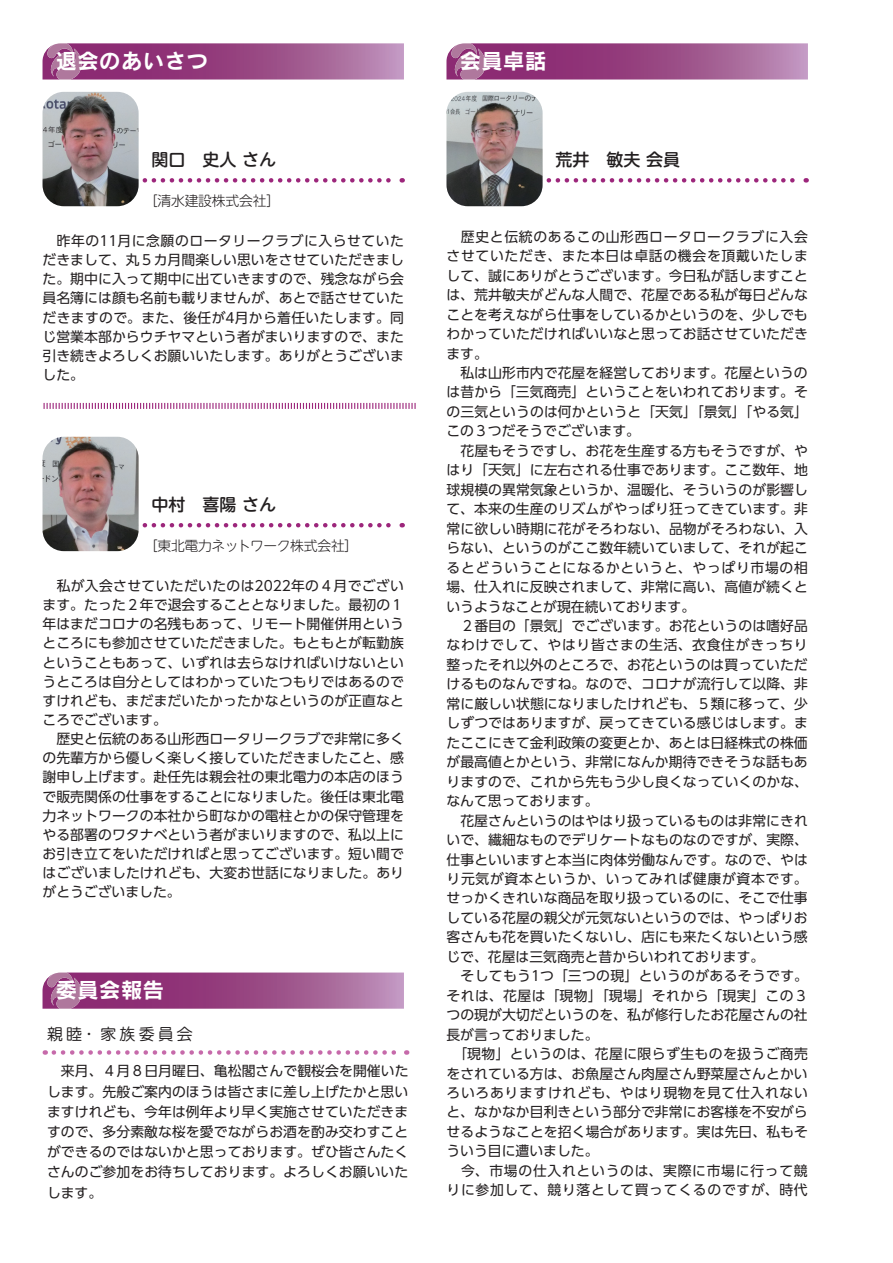
<style>
.page{position:relative;width:893px;height:1263px;background:#fff}
.page>*{position:absolute;margin:0;border:0;box-sizing:border-box;transform-origin:0 0}
.t1{font:21.3px "Rodin Pro B";letter-spacing:.025em;color:#fff}
.t2{font:500 16.95px "UD Shin M Go Pro";color:#231f20}
.t3{font:15.9px "Jun 201 Pro";letter-spacing:.2em;color:#231f20}
.t4{font:13.8px/19.5px "UD Shin Go Pro";letter-spacing:.005em;color:#231f20}
.t5{font:300 13.8px "UD Shin M Go Pro";letter-spacing:-.015em;color:#231f20}
</style>
<div class="page">
<svg style="left:446px;top:43px;width:362px;height:37px;background:#9f548d"></svg>
<svg style="left:546px;top:178px;width:261px;height:5px"></svg>
<img style="left:446px;top:92px;width:97px;height:114px">
<svg style="left:43px;top:43px;width:361px;height:37px;background:#9f548d"></svg>
<svg style="left:43px;top:972px;width:361px;height:37px;background:#9f548d"></svg>
<svg style="left:142px;top:178px;width:261px;height:5px"></svg>
<svg style="left:142px;top:523px;width:261px;height:4px"></svg>
<img style="left:43px;top:92px;width:96px;height:114px">
<img style="left:43px;top:437px;width:96px;height:114px">
<svg style="left:44px;top:403px;width:372px;height:6px"></svg>
<svg style="left:54px;top:1050px;width:353px;height:5px"></svg>
<h1 class="t1" style="left:56px;top:47px;width:154px">退会のあいさつ</h1>
<p class="t2" style="left:151px;top:146px;width:126px">関口　史人 さん</p>
<p class="t5" style="left:144px;top:190px;width:138px">［清水建設株式会社］</p>
<p class="t4" style="left:43px;top:231px;width:363px;text-align:justify">　昨年の11月に念願のロータリークラブに入らせていただきまして、丸５カ月間楽しい思いをさせていただきました。期中に入って期中に出ていきますので、残念ながら会員名簿には顔も名前も載りませんが、あとで話させていただきますので。また、後任が4月から着任いたします。同じ営業本部からウチヤマという者がまいりますので、また引き続きよろしくお願いいたします。ありがとうございました。</p>
<p class="t2" style="left:151px;top:491px;width:126px">中村　喜陽 さん</p>
<p class="t5" style="left:144px;top:535px;width:216px">［東北電力ネットワーク株式会社］</p>
<p class="t4" style="left:43px;top:576px;width:363px">　私が入会させていただいたのは2022年の４月でございます。たった２年で退会することとなりました。最初の１年はまだコロナの名残もあって、リモート開催併用というところにも参加させていただきました。もともとが転勤族ということもあって、いずれは去らなければいけないというところは自分としてはわかっていたつもりではあるのですけれども、まだまだいたかったかなというのが正直なところでございます。<br>　歴史と伝統のある山形西ロータリークラブで非常に多くの先輩方から優しく楽しく接していただきましたこと、感謝申し上げます。赴任先は親会社の東北電力の本店のほうで販売関係の仕事をすることになりました。後任は東北電力ネットワークの本社から町なかの電柱とかの保守管理をやる部署のワタナベという者がまいりますので、私以上にお引き立てをいただければと思ってございます。短い間ではございましたけれども、大変お世話になりました。ありがとうございました。</p>
<h1 class="t1" style="left:56px;top:976px;width:110px">委員会報告</h1>
<p class="t3" style="left:47px;top:1022px;width:147px">親睦・家族委員会</p>
<p class="t4" style="left:47px;top:1060px;width:363px;line-height:20.2px;text-align:justify">　来月、４月８日月曜日、亀松閣さんで観桜会を開催いたします。先般ご案内のほうは皆さまに差し上げたかと思いますけれども、今年は例年より早く実施させていただきますので、多分素敵な桜を愛でながらお酒を酌み交わすことができるのではないかと思っております。ぜひ皆さんたくさんのご参加をお待ちしております。よろしくお願いいたします。</p>
<h1 class="t1" style="left:460px;top:47px;width:88px">会員卓話</h1>
<p class="t2" style="left:555px;top:146px;width:126px">荒井　敏夫 会員</p>
<p class="t4" style="left:446px;top:226px;width:363px">　歴史と伝統のあるこの山形西ロータロークラブに入会させていただき、また本日は卓話の機会を頂戴いたしまして、誠にありがとうございます。今日私が話しますことは、荒井敏夫がどんな人間で、花屋である私が毎日どんなことを考えながら仕事をしているかというのを、少しでもわかっていただければいいなと思ってお話させていただきます。<br>　私は山形市内で花屋を経営しております。花屋というのは昔から「三気商売」ということをいわれております。その三気というのは何かというと「天気」「景気」「やる気」この３つだそうでございます。<br>　花屋もそうですし、お花を生産する方もそうですが、やはり「天気」に左右される仕事であります。ここ数年、地球規模の異常気象というか、温暖化、そういうのが影響して、本来の生産のリズムがやっぱり狂ってきています。非常に欲しい時期に花がそろわない、品物がそろわない、入らない、というのがここ数年続いていまして、それが起こるとどういうことになるかというと、やっぱり市場の相場、仕入れに反映されまして、非常に高い、高値が続くというようなことが現在続いております。<br>　２番目の「景気」でございます。お花というのは嗜好品なわけでして、やはり皆さまの生活、衣食住がきっちり整ったそれ以外のところで、お花というのは買っていただけるものなんですね。なので、コロナが流行して以降、非常に厳しい状態になりましたけれども、５類に移って、少しずつではありますが、戻ってきている感じはします。またここにきて金利政策の変更とか、あとは日経株式の株価が最高値とかという、非常になんか期待できそうな話もありますので、これから先もう少し良くなっていくのかな、なんて思っております。<br>　花屋さんというのはやはり扱っているものは非常にきれいで、繊細なものでデリケートなものなのですが、実際、仕事といいますと本当に肉体労働なんです。なので、やはり元気が資本というか、いってみれば健康が資本です。せっかくきれいな商品を取り扱っているのに、そこで仕事している花屋の親父が元気ないというのでは、やっぱりお客さんも花を買いたくないし、店にも来たくないという感じで、花屋は三気商売と昔からいわれております。<br>　そしてもう1つ「三つの現」というのがあるそうです。それは、花屋は「現物」「現場」それから「現実」この３つの現が大切だというのを、私が修行したお花屋さんの社長が言っておりました。<br>　「現物」というのは、花屋に限らず生ものを扱うご商売をされている方は、お魚屋さん肉屋さん野菜屋さんとかいろいろありますけれども、やはり現物を見て仕入れないと、なかなか目利きという部分で非常にお客様を不安がらせるようなことを招く場合があります。実は先日、私もそういう目に遭いました。<br>　今、市場の仕入れというのは、実際に市場に行って競りに参加して、競り落として買ってくるのですが、時代</p>
</div>
